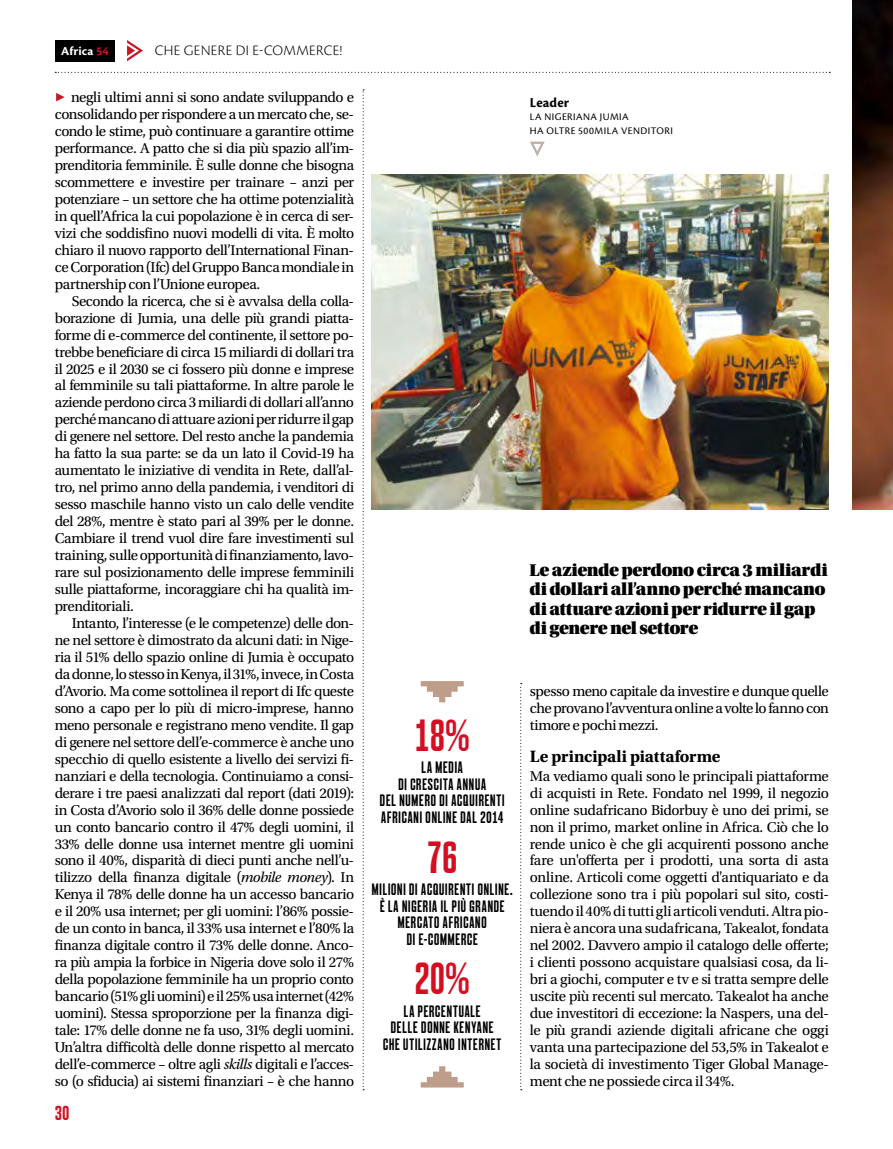
<style>
.page{position:relative;width:893px;height:1149px;background:#fff}
.page>*{position:absolute;margin:0;border:0;box-sizing:border-box;transform-origin:0 0}
.t1{font:300 45px "A Beckett";color:#d50e22;scale:.95 1}
.t2{font:300 20.25px "A Beckett";color:#d50e22}
.t3{font:18px/19.5px "Utopia Std Black Headline";letter-spacing:-.015em;color:#000}
.t4{font:700 17.25px "Utopia Std";letter-spacing:-.005em;color:#000}
.t5{font:300 16.5px/16.5px "A Beckett";letter-spacing:.055em;color:#000;text-align:center;scale:.95 1}
.t6{font:15px/17px "Utopia Std";letter-spacing:-.03em;color:#000;text-align:justify}
.t7{font:300 15px "Cronos Pro";letter-spacing:.02em;color:#000}
.t8{font:700 14.25px "Cronos Pro";letter-spacing:.005em;color:#000}
.t9{font:700 12.75px "Cronos Pro";letter-spacing:.01em;color:#fff}
.t10{font:10.5px/13.5px "Cronos Pro";letter-spacing:.045em;color:#000}
.s1{color:#c51725}
.s2{font-style:italic}
</style>
<div class="page">
<svg style="left:55px;top:72px;width:775px;height:1px"></svg>
<img style="left:853px;top:0;width:40px;height:509px">
<svg style="left:56px;top:93px;width:9px;height:8px"></svg>
<div style="left:55px;top:40px;width:59px;height:21px;background:#000"></div>
<svg style="left:127px;top:40px;width:16px;height:21px"></svg>
<svg style="left:363px;top:89px;width:1px;height:998px"></svg>
<img style="left:372px;top:174px;width:457px;height:335px">
<svg style="left:530px;top:141px;width:15px;height:16px"></svg>
<svg style="left:421px;top:681px;width:43px;height:21px"></svg>
<svg style="left:421px;top:1066px;width:43px;height:21px"></svg>
<svg style="left:520px;top:683px;width:2px;height:404px"></svg>
<p class="t9" style="left:61px;top:43px;width:49px">Africa <span class="s1">54</span></p>
<p class="t7" style="left:155px;top:42px;width:189px">CHE GENERE DI E-COMMERCE!</p>
<p class="t6" style="left:55px;top:89px;width:301px;text-indent:16px">negli ultimi anni si sono andate sviluppando e consolidando per rispondere a un mercato che, se&shy;condo le stime, può continuare a garantire ottime performance. A patto che si dia più spazio all’im&shy;prenditoria femminile. È sulle donne che bisogna scommettere e investire per trainare – anzi per potenziare – un settore che ha ottime potenzialità in quell’Africa la cui popolazione è in cerca di ser&shy;vizi che soddisfino nuovi modelli di vita. È molto chiaro il nuovo rapporto dell’International Finan&shy;ce Corporation (Ifc) del Gruppo Banca mondiale in partnership con l’Unione europea.</p>
<p class="t6" style="left:55px;top:292px;width:301px;text-indent:17px">Secondo la ricerca, che si è avvalsa della colla&shy;borazione di Jumia, una delle più grandi piatta&shy;forme di e-commerce del continente, il settore po&shy;trebbe beneficiare di circa 15 miliardi di dollari tra il 2025 e il 2030 se ci fossero più donne e imprese al femminile su tali piattaforme. In altre parole le aziende perdono circa 3 miliardi di dollari all’anno perché mancano di attuare azioni per ridurre il gap di genere nel settore. Del resto anche la pandemia ha fatto la sua parte: se da un lato il Covid-19 ha aumentato le iniziative di vendita in Rete, dall’al&shy;tro, nel primo anno della pandemia, i venditori di sesso maschile hanno visto un calo delle vendite del 28%, mentre è stato pari al 39% per le donne.<br>Cambiare il trend vuol dire fare investimenti sul training, sulle opportunità di finanziamento, lavo&shy;rare sul posizionamento delle imprese femminili sulle piattaforme, incoraggiare chi ha qualità im&shy;prenditoriali.</p>
<p class="t6" style="left:55px;top:614px;width:301px;text-indent:17px">Intanto, l’interesse (e le competenze) delle don&shy;ne nel settore è dimostrato da alcuni dati: in Nige&shy;ria il 51% dello spazio online di Jumia è occupato da donne, lo stesso in Kenya, il 31%, invece, in Costa d’Avorio. Ma come sottolinea il report di Ifc queste sono a capo per lo più di micro-imprese, hanno meno personale e registrano meno vendite. Il gap di genere nel settore dell’e-commerce è anche uno specchio di quello esistente a livello dei servizi fi&shy;nanziari e della tecnologia. Continuiamo a consi&shy;derare i tre paesi analizzati dal report (dati 2019): in Costa d’Avorio solo il 36% delle donne possiede un conto bancario contro il 47% degli uomini, il 33% delle donne usa internet mentre gli uomini sono il 40%, disparità di dieci punti anche nell’u&shy;tilizzo della finanza digitale (<span class="s2">mobile money</span>). In Kenya il 78% delle donne ha un accesso bancario e il 20% usa internet; per gli uomini: l’86% possie&shy;de un conto in banca, il 33% usa internet e l’80% la finanza digitale contro il 73% delle donne. Anco&shy;ra più ampia la forbice in Nigeria dove solo il 27% della popolazione femminile ha un proprio conto bancario (51% gli uomini) e il 25% usa internet (42% uomini). Stessa sproporzione per la finanza digi&shy;tale: 17% delle donne ne fa uso, 31% degli uomini.<br>Un’altra difficoltà delle donne rispetto al mercato dell’e-commerce – oltre agli <span class="s2">skills</span> digitali e l’acces&shy;so (o sfiducia) ai sistemi finanziari – è che hanno</p>
<h2 class="t2" style="left:55px;top:1100px;width:15px">30</h2>
<p class="t8" style="left:530px;top:94px;width:41px">Leader</p>
<p class="t10" style="left:530px;top:110px;width:145px">LA NIGERIANA JUMIA<br>HA OLTRE 500MILA VENDITORI</p>
<p class="t3" style="left:529px;top:560px;width:300px">Le aziende perdono circa 3 miliardi di dollari all’anno perché mancano di attuare azioni per ridurre il gap di genere nel settore</p>
<h1 class="t1" style="left:415px;top:707px;width:59px">18%</h1>
<p class="t5" style="left:380px;top:759px;width:133px">LA MEDIA<br>DI CRESCITA ANNUA<br>DEL NUMERO DI ACQUIRENTI<br>AFRICANI ONLINE DAL 2014</p>
<h1 class="t1" style="left:427px;top:829px;width:33px">76</h1>
<p class="t5" style="left:372px;top:880px;width:149px">MILIONI DI ACQUIRENTI ONLINE.<br>È LA NIGERIA IL PIÙ GRANDE<br>MERCATO AFRICANO<br>DI E-COMMERCE</p>
<h1 class="t1" style="left:415px;top:950px;width:59px">20%</h1>
<p class="t5" style="left:383px;top:1002px;width:126px">LA PERCENTUALE<br>DELLE DONNE KENYANE<br>CHE UTILIZZANO INTERNET</p>
<p class="t6" style="left:530px;top:682px;width:301px">spesso meno capitale da investire e dunque quelle che provano l’avventura online a volte lo fanno con timore e pochi mezzi.</p>
<p class="t4" style="left:530px;top:746px;width:192px">Le principali piattaforme</p>
<p class="t6" style="left:530px;top:767px;width:301px">Ma vediamo quali sono le principali piattaforme di acquisti in Rete. Fondato nel 1999, il negozio online sudafricano Bidorbuy è uno dei primi, se non il primo, market online in Africa. Ciò che lo rende unico è che gli acquirenti possono anche fare un'offerta per i prodotti, una sorta di asta online. Articoli come oggetti d'antiquariato e da collezione sono tra i più popolari sul sito, costi&shy;tuendo il 40% di tutti gli articoli venduti. Altra pio&shy;niera è ancora una sudafricana, Takealot, fondata nel 2002. Davvero ampio il catalogo delle offerte; i clienti possono acquistare qualsiasi cosa, da li&shy;bri a giochi, computer e tv e si tratta sempre delle uscite più recenti sul mercato. Takealot ha anche due investitori di eccezione: la Naspers, una del&shy;le più grandi aziende digitali africane che oggi vanta una partecipazione del 53,5% in Takealot e la società di investimento Tiger Global Manage&shy;ment che ne possiede circa il 34%.</p>
</div>
